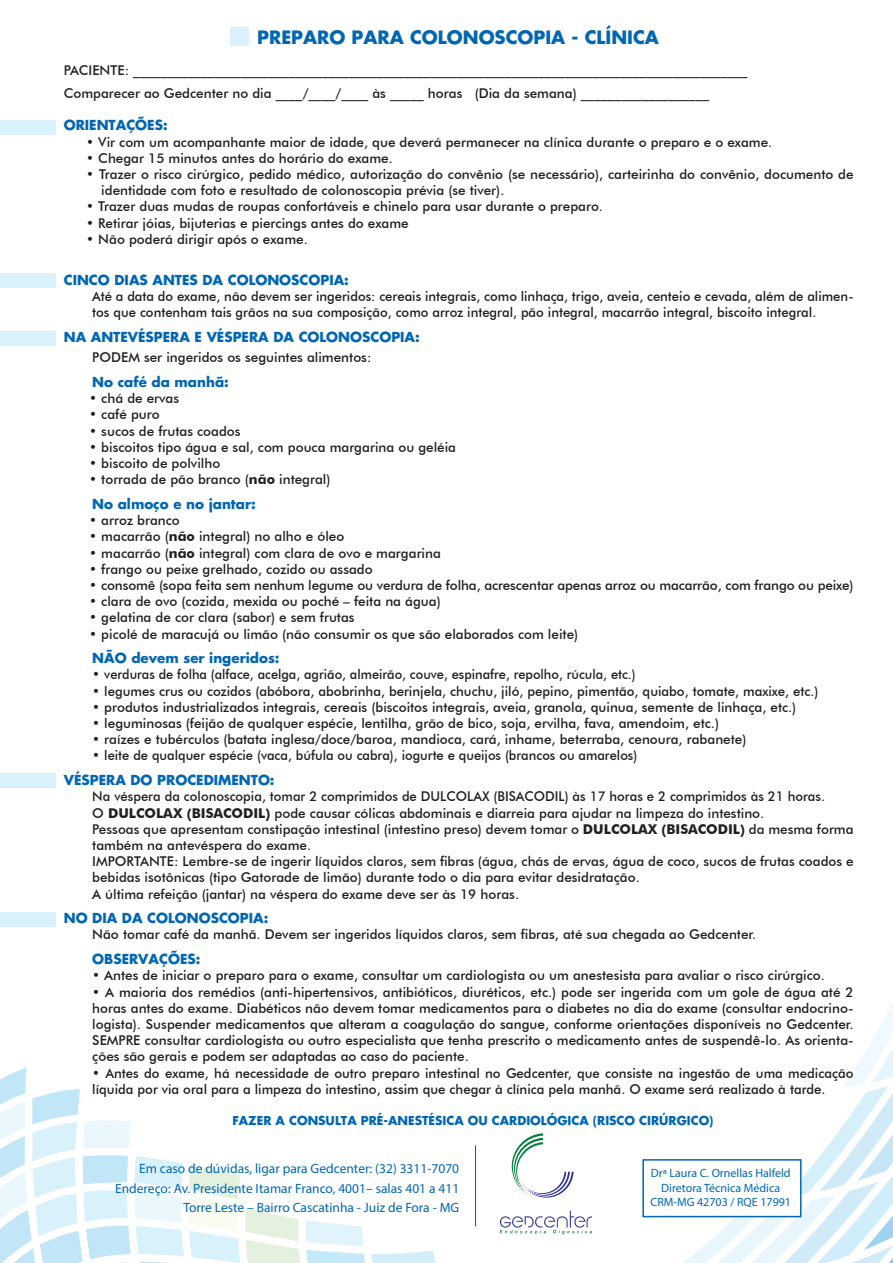
<style>
.page{position:relative;width:893px;height:1263px;background:#fff}
.page>*{position:absolute;margin:0;border:0;box-sizing:border-box;transform-origin:0 0}
.t1{font:700 18px "Futura";color:#0166b3}
.t2{font:500 13.5px/16.2px "Futura BT";color:#231f20}
.t3{font:700 13.5px "Futura";color:#0166b3}
.t4{font:13.5px "Myriad Pro";color:#0166b3}
.t5{font:12px "Myriad Pro";color:#0166b3}
.t6{font:700 12px "Futura";color:#0166b3}
.s1{font-weight:700}
</style>
<div class="page">
<svg style="left:0;top:1067px;width:436px;height:196px"></svg>
<svg style="left:499px;top:1003px;width:394px;height:260px"></svg>
<hr style="left:475px;top:1145px;width:1px;height:81px;background:#0166b3">
<div style="left:642px;top:1159px;width:159px;height:58px;background:#fff;border:2px solid #0166b3"></div>
<div style="left:0;top:120px;width:55px;height:14px;background:#d9f1fb"></div>
<div style="left:0;top:273px;width:55px;height:14px;background:#d9f1fb"></div>
<div style="left:0;top:331px;width:55px;height:14px;background:#d9f1fb"></div>
<div style="left:0;top:774px;width:55px;height:14px;background:#d9f1fb"></div>
<div style="left:0;top:912px;width:55px;height:14px;background:#d9f1fb"></div>
<div style="left:230px;top:27px;width:19px;height:19px;background:#d9f1fb"></div>
<p class="t1" style="left:257px;top:25px;width:403px">PREPARO PARA COLONOSCOPIA - CLÍNICA</p>
<p class="t2" style="left:64px;top:61px;width:685px">PACIENTE: ___________________________________________________________________________________________</p>
<p class="t2" style="left:64px;top:85px;width:647px">Comparecer ao Gedcenter no dia ____/____/____ às _____ horas (Dia da semana) ___________________</p>
<p class="t3" style="left:64px;top:116px;width:105px">ORIENTAÇÕES:</p>
<p class="t2" style="left:86px;top:134px;width:687px">• Vir com um acompanhante maior de idade, que deverá permanecer na clínica durante o preparo e o exame.</p>
<p class="t2" style="left:86px;top:150px;width:308px">• Chegar 15 minutos antes do horário do exame.</p>
<p class="t2" style="left:101px;top:166px;width:754px;text-indent:-15px">• Trazer o risco cirúrgico, pedido médico, autorização do convênio (se necessário), carteirinha do convênio, documento de identidade com foto e resultado de colonoscopia prévia (se tiver).</p>
<p class="t2" style="left:86px;top:198px;width:518px">• Trazer duas mudas de roupas confortáveis e chinelo para usar durante o preparo.</p>
<p class="t2" style="left:86px;top:215px;width:324px">• Retirar jóias, bijuterias e piercings antes do exame</p>
<p class="t2" style="left:86px;top:231px;width:223px">• Não poderá dirigir após o exame.</p>
<p class="t3" style="left:64px;top:271px;width:287px">CINCO DIAS ANTES DA COLONOSCOPIA:</p>
<p class="t2" style="left:92px;top:288px;width:763px">Até a data do exame, não devem ser ingeridos: cereais integrais, como linhaça, trigo, aveia, centeio e cevada, além de alimen&shy;tos que contenham tais grãos na sua composição, como arroz integral, pão integral, macarrão integral, biscoito integral.</p>
<p class="t3" style="left:64px;top:328px;width:358px">NA ANTEVÉSPERA E VÉSPERA DA COLONOSCOPIA:</p>
<p class="t2" style="left:92px;top:349px;width:281px">PODEM ser ingeridos os seguintes alimentos:</p>
<p class="t3" style="left:92px;top:373px;width:138px">No café da manhã:</p>
<p class="t2" style="left:89px;top:390px;width:91px">• chá de ervas</p>
<p class="t2" style="left:89px;top:406px;width:72px">• café puro</p>
<p class="t2" style="left:89px;top:423px;width:153px">• sucos de frutas coados</p>
<p class="t2" style="left:89px;top:439px;width:368px">• biscoitos tipo água e sal, com pouca margarina ou geléia</p>
<p class="t2" style="left:89px;top:455px;width:132px">• biscoito de polvilho</p>
<p class="t2" style="left:89px;top:471px;width:243px">• torrada de pão branco (<span class="s1">não</span> integral)</p>
<p class="t3" style="left:92px;top:495px;width:165px">No almoço e no jantar:</p>
<p class="t2" style="left:89px;top:512px;width:92px">• arroz branco</p>
<p class="t2" style="left:89px;top:528px;width:257px">• macarrão (<span class="s1">não</span> integral) no alho e óleo</p>
<p class="t2" style="left:89px;top:544px;width:353px">• macarrão (<span class="s1">não</span> integral) com clara de ovo e margarina</p>
<p class="t2" style="left:89px;top:561px;width:285px">• frango ou peixe grelhado, cozido ou assado</p>
<p class="t2" style="left:89px;top:577px;width:766px">• consomê (sopa feita sem nenhum legume ou verdura de folha, acrescentar apenas arroz ou macarrão, com frango ou peixe)</p>
<p class="t2" style="left:89px;top:593px;width:353px">• clara de ovo (cozida, mexida ou poché – feita na água)</p>
<p class="t2" style="left:89px;top:609px;width:267px">• gelatina de cor clara (sabor) e sem frutas</p>
<p class="t2" style="left:89px;top:625px;width:490px">• picolé de maracujá ou limão (não consumir os que são elaborados com leite)</p>
<p class="t3" style="left:92px;top:649px;width:189px">NÃO devem ser ingeridos:</p>
<p class="t2" style="left:92px;top:666px;width:545px">• verduras de folha (alface, acelga, agrião, almeirão, couve, espinafre, repolho, rúcula, etc.)</p>
<p class="t2" style="left:92px;top:683px;width:728px">• legumes crus ou cozidos (abóbora, abobrinha, berinjela, chuchu, jiló, pepino, pimentão, quiabo, tomate, maxixe, etc.)</p>
<p class="t2" style="left:92px;top:699px;width:706px">• produtos industrializados integrais, cereais (biscoitos integrais, aveia, granola, quinua, semente de linhaça, etc.)</p>
<p class="t2" style="left:92px;top:715px;width:628px">• leguminosas (feijão de qualquer espécie, lentilha, grão de bico, soja, ervilha, fava, amendoim, etc.)</p>
<p class="t2" style="left:92px;top:731px;width:656px">• raízes e tubérculos (batata inglesa/doce/baroa, mandioca, cará, inhame, beterraba, cenoura, rabanete)</p>
<p class="t2" style="left:92px;top:747px;width:547px">• leite de qualquer espécie (vaca, búfula ou cabra), iogurte e queijos (brancos ou amarelos)</p>
<p class="t3" style="left:64px;top:771px;width:212px">VÉSPERA DO PROCEDIMENTO:</p>
<p class="t2" style="left:92px;top:788px;width:734px">Na véspera da colonoscopia, tomar 2 comprimidos de DULCOLAX (BISACODIL) às 17 horas e 2 comprimidos às 21 horas.</p>
<p class="t2" style="left:92px;top:804px;width:673px">O <span class="s1">DULCOLAX (BISACODIL)</span> pode causar cólicas abdominais e diarreia para ajudar na limpeza do intestino.</p>
<p class="t2" style="left:92px;top:821px;width:763px">Pessoas que apresentam constipação intestinal (intestino preso) devem tomar o <span class="s1">DULCOLAX (BISACODIL)</span> da mesma forma também na antevéspera do exame.</p>
<p class="t2" style="left:92px;top:853px;width:763px">IMPORTANTE: Lembre-se de ingerir líquidos claros, sem fibras (água, chás de ervas, água de coco, sucos de frutas coados e bebidas isotônicas (tipo Gatorade de limão) durante todo o dia para evitar desidratação.</p>
<p class="t2" style="left:92px;top:885px;width:428px">A última refeição (jantar) na véspera do exame deve ser às 19 horas.</p>
<p class="t3" style="left:64px;top:909px;width:206px">NO DIA DA COLONOSCOPIA:</p>
<p class="t2" style="left:92px;top:926px;width:665px">Não tomar café da manhã. Devem ser ingeridos líquidos claros, sem fibras, até sua chegada ao Gedcenter.</p>
<p class="t3" style="left:92px;top:950px;width:110px">OBSERVAÇÕES:</p>
<p class="t2" style="left:92px;top:967px;width:734px">• Antes de iniciar o preparo para o exame, consultar um cardiologista ou um anestesista para avaliar o risco cirúrgico.</p>
<p class="t2" style="left:92px;top:983px;width:763px;text-align:justify">• A maioria dos remédios (anti-hipertensivos, antibióticos, diuréticos, etc.) pode ser ingerida com um gole de água até 2 horas antes do exame. Diabéticos não devem tomar medicamentos para o diabetes no dia do exame (consultar endocrino&shy;logista). Suspender medicamentos que alteram a coagulação do sangue, conforme orientações disponíveis no Gedcenter.<br>SEMPRE consultar cardiologista ou outro especialista que tenha prescrito o medicamento antes de suspendê-lo. As orienta&shy;ções são gerais e podem ser adaptadas ao caso do paciente.</p>
<p class="t2" style="left:92px;top:1064px;width:763px">• Antes do exame, há necessidade de outro preparo intestinal no Gedcenter, que consiste na ingestão de uma medicação líquida por via oral para a limpeza do intestino, assim que chegar à clínica pela manhã. O exame será realizado à tarde.</p>
<p class="t6" style="left:232px;top:1113px;width:483px">FAZER A CONSULTA PRÉ-ANESTÉSICA OU CARDIOLÓGICA (RISCO CIRÚRGICO)</p>
<p class="t4" style="left:139px;top:1160px;width:322px">Em caso de dúvidas, ligar para Gedcenter: (32) 3311-7070</p>
<p class="t4" style="left:115px;top:1180px;width:346px">Endereço: Av. Presidente Itamar Franco, 4001– salas 401 a 411</p>
<p class="t4" style="left:183px;top:1199px;width:277px">Torre Leste – Bairro Cascatinha - Juiz de Fora - MG</p>
<p class="t5" style="left:651px;top:1166px;width:141px">Drª Laura C. Ornellas Halfeld</p>
<p class="t5" style="left:661px;top:1180px;width:120px">Diretora Técnica Médica</p>
<p class="t5" style="left:650px;top:1195px;width:142px">CRM-MG 42703 / RQE 17991</p>
</div>
